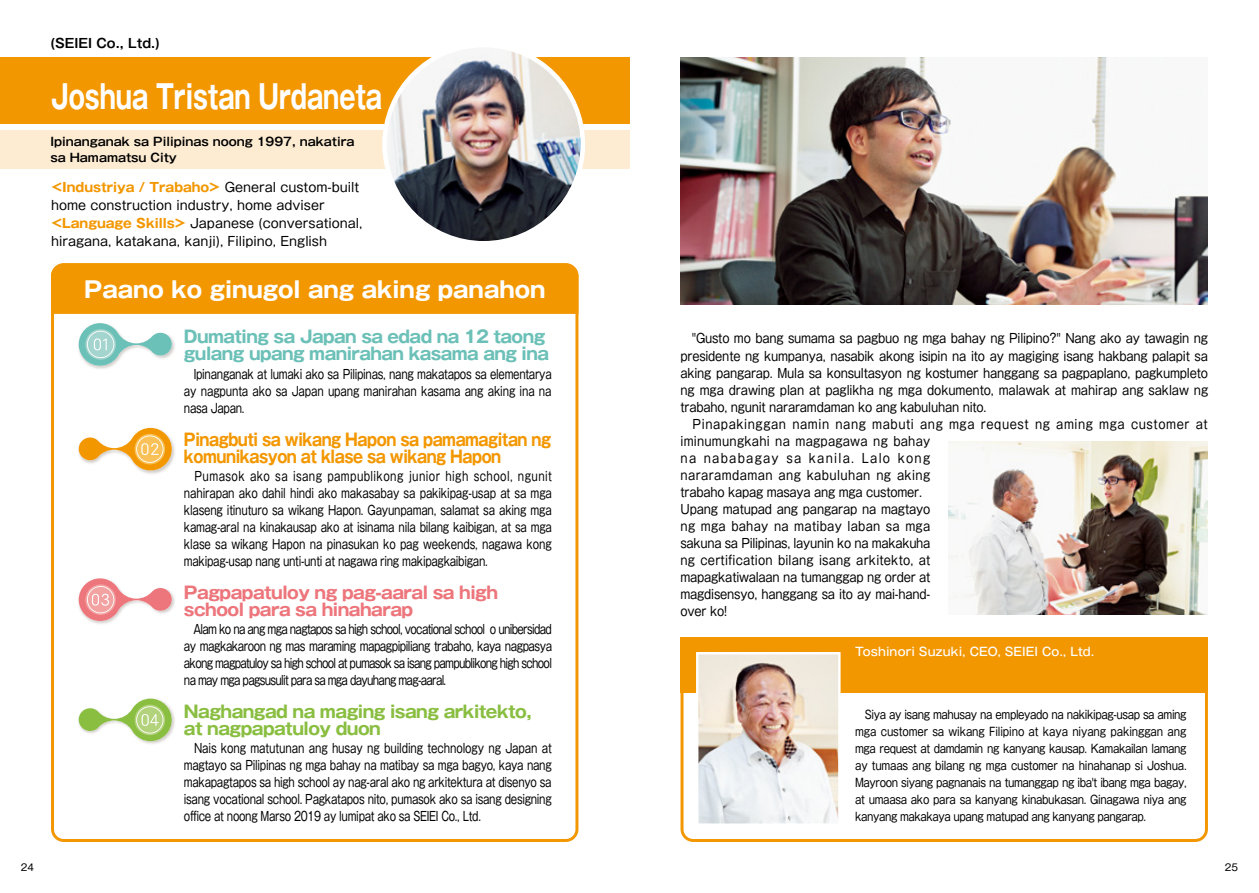
<style>
.page{position:relative;width:1259px;height:893px;background:#fff}
.page>*{position:absolute;margin:0;border:0;box-sizing:border-box;transform-origin:0 0}
.t1{font:700 32.7px "Gothic MB101 Pro";color:#fff;scale:.72 1}
.t2{font:700 22.5px "Gothic MB101 Pro";color:#fff}
.t3{font:700 16.95px/17px "Gothic MB101 Pro";letter-spacing:-.03em;color:#f39700;scale:.86 1}
.t4{font:700 16.95px/17px "Gothic MB101 Pro";letter-spacing:-.03em;color:#6bc0b7}
.t5{font:700 16.95px/17px "Gothic MB101 Pro";letter-spacing:-.03em;color:#ed757c}
.t6{font:700 16.95px/17px "Gothic MB101 Pro";letter-spacing:-.03em;color:#89be41}
.t7{font:12.75px/17px "Gothic MB101 Pro";letter-spacing:-.02em;color:#000;text-align:justify;scale:.8 1}
.t8{font:12.75px/17px "Gothic MB101 Pro";letter-spacing:-.02em;color:#000;scale:.9 1}
.t9{font:12.75px/18.1px "Gothic MB101 Pro";color:#000}
.t10{font:700 12.75px "Gothic MB101 Pro De";color:#000}
.t11{font:11.7px/17px "Gothic MB101 Pro";letter-spacing:-.04em;color:#000;text-align:justify;scale:.87 1}
.t12{font:700 11.7px/15.9px "Gothic MB101 Pro De";color:#000}
.t13{font:500 11.7px "Gothic MB101 Pro";letter-spacing:.005em;color:#fff}
.t14{font:9.6px "Gothic MB101 Pro";color:#000}
.s1{font-weight:700;color:#f39700}
</style>
<div class="page">
<img style="left:948px;top:441px;width:260px;height:174px">
<div style="left:51px;top:263px;width:527px;height:579px;border:3px solid #f39700;border-radius:11px"></div>
<div style="left:51px;top:263px;width:527px;height:51px;background:#f39700"></div>
<div style="left:0;top:131px;width:629px;height:38px;background:#feecd2"></div>
<div style="left:0;top:58px;width:629px;height:66px;background:#f39700"></div>
<img style="left:78px;top:339px;width:97px;height:30px">
<svg style="left:79px;top:323px;width:93px;height:43px"></svg>
<img style="left:78px;top:427px;width:97px;height:47px">
<svg style="left:79px;top:428px;width:93px;height:42px"></svg>
<img style="left:78px;top:594px;width:97px;height:30px">
<svg style="left:79px;top:578px;width:93px;height:43px"></svg>
<img style="left:78px;top:698px;width:97px;height:46px">
<svg style="left:79px;top:699px;width:93px;height:42px"></svg>
<img style="left:384px;top:45px;width:199px;height:198px;border-radius:99px">
<div style="left:382px;top:43px;width:203px;height:203px;border:5px solid #fff;border-radius:50%"></div>
<div style="left:680px;top:640px;width:528px;height:202px;border:3px solid #f39700;border-radius:11px"></div>
<div style="left:680px;top:637px;width:528px;height:55px;background:#f39700"></div>
<img style="left:699px;top:655px;width:138px;height:168px">
<div style="left:696px;top:652px;width:144px;height:174px;border:2px solid #fff"></div>
<img style="left:680px;top:58px;width:528px;height:246px">
<p class="t10" style="left:50px;top:33px;width:111px">(SEIEI Co., Ltd.)</p>
<h1 class="t1" style="left:51px;top:69px;width:461px">Joshua Tristan Urdaneta</h1>
<p class="t12" style="left:50px;top:133px;width:305px">Ipinanganak sa Pilipinas noong 1997, nakatira sa Hamamatsu City</p>
<p class="t9" style="left:51px;top:176px;width:313px"><span class="s1">&lt;Industriya / Trabaho&gt;</span> General custom-built home construction industry, home adviser <span class="s1">&lt;Language Skills&gt;</span> Japanese (conversational, hiragana, katakana, kanji), Filipino, English</p>
<h2 class="t2" style="left:84px;top:270px;width:463px">Paano ko ginugol ang aking panahon</h2>
<h3 class="t4" style="left:184px;top:326px;width:366px">Dumating sa Japan sa edad na 12 taong gulang upang manirahan kasama ang ina</h3>
<p class="t7" style="left:184px;top:364px;width:461px">　Ipinanganak at lumaki ako sa Pilipinas, nang makatapos sa elementarya ay nagpunta ako sa Japan upang manirahan kasama ang aking ina na nasa Japan.</p>
<h3 class="t3" style="left:184px;top:428px;width:428px">Pinagbuti sa wikang Hapon sa pamamagitan ng komunikasyon at klase sa wikang Hapon</h3>
<p class="t7" style="left:184px;top:466px;width:461px">　Pumasok ako sa isang pampublikong junior high school, ngunit nahirapan ako dahil hindi ako makasabay sa pakikipag-usap at sa mga klaseng itinuturo sa wikang Hapon. Gayunpaman, salamat sa aking mga kamag-aral na kinakausap ako at isinama nila bilang kaibigan, at sa mga klase sa wikang Hapon na pinasukan ko pag weekends, nagawa kong makipag-usap nang unti-unti at nagawa ring makipagkaibigan.</p>
<h3 class="t5" style="left:184px;top:582px;width:315px">Pagpapatuloy ng pag-aaral sa high school para sa hinaharap</h3>
<p class="t7" style="left:184px;top:619px;width:462px">　Alam ko na ang mga nagtapos sa high school, vocational school o unibersidad ay magkakaroon ng mas maraming mapagpipiliang trabaho, kaya nagpasya akong magpatuloy sa high school at pumasok sa isang pampublikong high school na may mga pagsusulit para sa mga dayuhang mag-aaral.</p>
<h3 class="t6" style="left:184px;top:701px;width:349px">Naghangad na maging isang arkitekto, at nagpapatuloy duon</h3>
<p class="t7" style="left:184px;top:738px;width:461px">　Nais kong matutunan ang husay ng building technology ng Japan at magtayo sa Pilipinas ng mga bahay na matibay sa mga bagyo, kaya nang makapagtapos sa high school ay nag-aral ako ng arkitektura at disenyo sa isang vocational school. Pagkatapos nito, pumasok ako sa isang designing office at noong Marso 2019 ay lumipat ako sa SEIEI Co., Ltd.</p>
<p class="t8" style="left:680px;top:328px;width:588px">　"Gusto mo bang sumama sa pagbuo ng mga bahay ng Pilipino?" Nang ako ay tawagin ng presidente ng kumpanya, nasabik akong isipin na ito ay magiging isang hakbang palapit sa aking pangarap. Mula sa konsultasyon ng kostumer hanggang sa pagpaplano, pagkumpleto ng mga drawing plan at paglikha ng mga dokumento, malawak at mahirap ang saklaw ng trabaho, ngunit nararamdaman ko ang kabuluhan nito.<br>　Pinapakinggan namin nang mabuti ang mga request ng aming mga customer at iminumungkahi na magpagawa ng bahay<br>na nababagay sa kanila. Lalo kong<br>nararamdaman ang kabuluhan ng aking<br>trabaho kapag masaya ang mga customer.<br>Upang matupad ang pangarap na magtayo<br>ng mga bahay na matibay laban sa mga<br>sakuna sa Pilipinas, layunin ko na makakuha<br>ng certification bilang isang arkitekto, at<br>mapagkatiwalaan na tumanggap ng order at<br>magdisensyo, hanggang sa ito ay mai-hand-<br>over ko!</p>
<p class="t13" style="left:855px;top:642px;width:241px">Toshinori Suzuki, CEO, SEIEI Co., Ltd.</p>
<p class="t11" style="left:855px;top:704px;width:383px">　Siya ay isang mahusay na empleyado na nakikipag-usap sa aming mga customer sa wikang Filipino at kaya niyang pakinggan ang mga request at damdamin ng kanyang kausap. Kamakailan lamang ay tumaas ang bilang ng mga customer na hinahanap si Joshua.<br>Mayroon siyang pagnanais na tumanggap ng iba't ibang mga bagay, at umaasa ako para sa kanyang kinabukasan. Ginagawa niya ang kanyang makakaya upang matupad ang kanyang pangarap.</p>
<p class="t14" style="left:21px;top:859px;width:15px">24</p>
<p class="t14" style="left:1225px;top:859px;width:15px">25</p>
</div>
